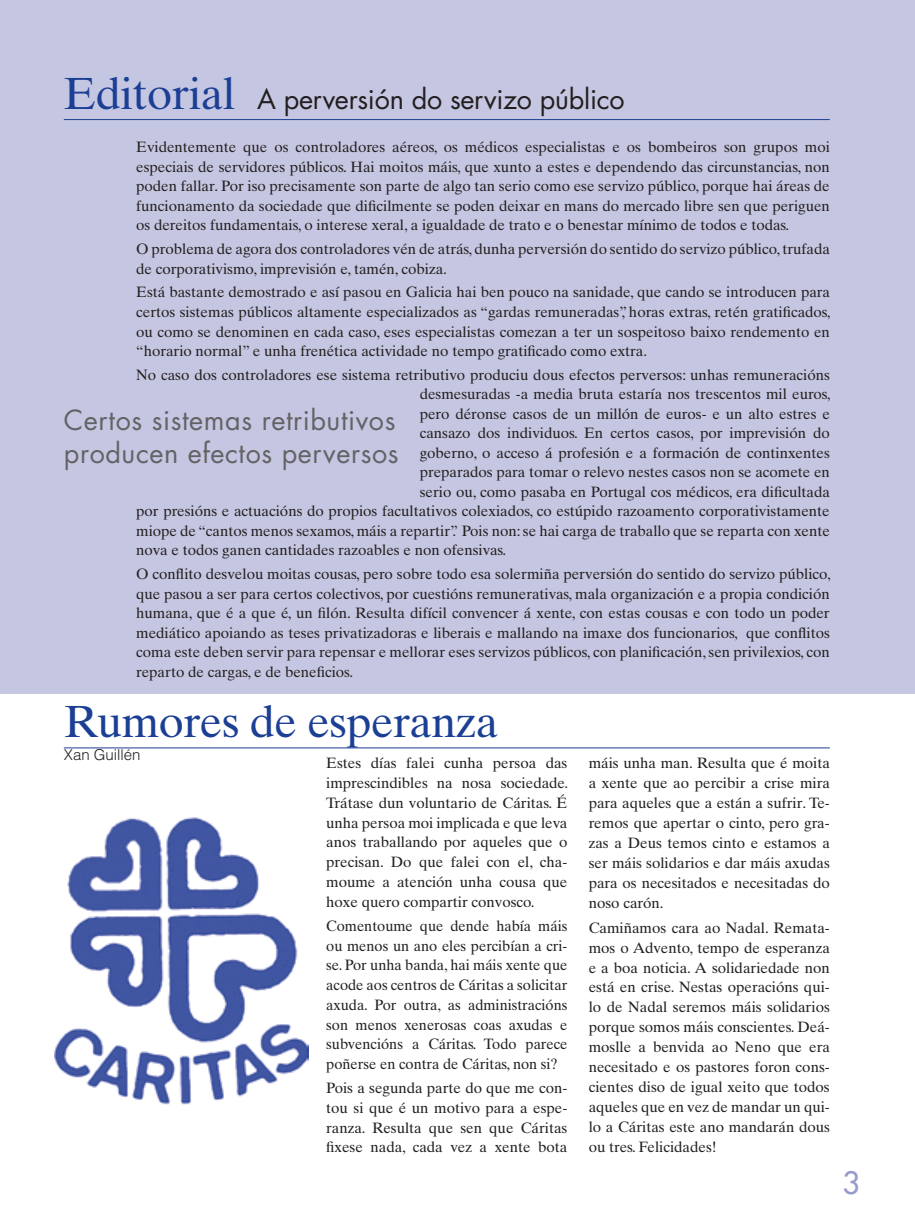
<style>
.page{position:relative;width:915px;height:1212px;background:#fff}
.page>*{position:absolute;margin:0;border:0;box-sizing:border-box;transform-origin:0 0}
.t1{font:45px "Times Ten LT Std";letter-spacing:-.01em;color:#1b3f94}
.t2{font:500 30px "Futura Std";color:#979aca}
.t3{font:27px/33px "Futura Std";letter-spacing:.02em;color:#636366}
.t4{font:27px "Futura Std";letter-spacing:-.01em;color:#231f20}
.t5{font:15px/20px "Times Ten LT Std";color:#231f20;text-align:justify}
.t6{font:300 15px "Helvetica LT Std";color:#231f20}
.s1{font-family:"Times Ten LT Std";font-size:45px;color:#1b3f94}
</style>
<div class="page">
<div style="left:0;top:0;width:914px;height:693px;background:#c5c6e1"></div>
<hr style="left:64px;top:119px;width:765px;height:1px;background:#1b3f94">
<hr style="left:64px;top:748px;width:765px;height:1px;background:#1b3f94">
<img style="left:54px;top:817px;width:254px;height:288px">
<h3 class="t4" style="left:64px;top:82px;width:562px"><span class="s1">Editorial</span> A perversión do servizo público</h3>
<p class="t5" style="left:136px;top:138px;width:695px;line-height:19.5px">Evidentemente que os controladores aéreos, os médicos especialistas e os bombeiros son grupos moi especiais de servidores públicos. Hai moitos máis, que xunto a estes e dependendo das circunstancias, non poden fallar. Por iso precisamente son parte de algo tan serio como ese servizo público, porque hai áreas de funcionamento da sociedade que dificilmente se poden deixar en mans do mercado libre sen que periguen os dereitos fundamentais, o interese xeral, a igualdade de trato e o benestar mínimo de todos e todas.</p>
<p class="t5" style="left:136px;top:239px;width:695px;line-height:19.5px">O problema de agora dos controladores vén de atrás, dunha perversión do sentido do servizo público, trufada de corporativismo, imprevisión e, tamén, cobiza.</p>
<p class="t5" style="left:136px;top:283px;width:695px;line-height:19.5px">Está bastante demostrado e así pasou en Galicia hai ben pouco na sanidade, que cando se introducen para certos sistemas públicos altamente especializados as “gardas remuneradas”, horas extras, retén gratificados, ou como se denominen en cada caso, eses especialistas comezan a ter un sospeitoso baixo rendemento en “horario normal” e unha frenética actividade no tempo gratificado como extra.</p>
<p class="t5" style="left:136px;top:365px;width:695px">No caso dos controladores ese sistema retributivo produciu dous efectos perversos: unhas remuneracións</p>
<p class="t5" style="left:419px;top:384px;width:412px">desmesuradas -a media bruta estaría nos trescentos mil euros,</p>
<p class="t5" style="left:419px;top:404px;width:411px">pero déronse casos de un millón de euros- e un alto estres e</p>
<p class="t5" style="left:419px;top:423px;width:411px">cansazo dos individuos. En certos casos, por imprevisión do</p>
<p class="t5" style="left:419px;top:443px;width:411px">goberno, o acceso á profesión e a formación de continxentes</p>
<p class="t5" style="left:419px;top:462px;width:411px">preparados para tomar o relevo nestes casos non se acomete en</p>
<p class="t5" style="left:419px;top:482px;width:411px">serio ou, como pasaba en Portugal cos médicos, era dificultada</p>
<p class="t5" style="left:136px;top:501px;width:695px">por presións e actuacións do propios facultativos colexiados, co estúpido razoamento corporativistamente</p>
<p class="t5" style="left:136px;top:521px;width:695px">miope de “cantos menos sexamos, máis a repartir”. Pois non: se hai carga de traballo que se reparta con xente</p>
<p class="t5" style="left:136px;top:540px;width:371px">nova e todos ganen cantidades razoables e non ofensivas.</p>
<p class="t5" style="left:136px;top:564px;width:695px;line-height:19.5px">O conflito desvelou moitas cousas, pero sobre todo esa solermiña perversión do sentido do servizo público, que pasou a ser para certos colectivos, por cuestións remunerativas, mala organización e a propia condición humana, que é a que é, un filón. Resulta difícil convencer á xente, con estas cousas e con todo un poder mediático apoiando as teses privatizadoras e liberais e mallando na imaxe dos funcionarios, que conflitos coma este deben servir para repensar e mellorar eses servizos públicos, con planificación, sen privilexios, con reparto de cargas, e de beneficios.</p>
<h3 class="t3" style="left:64px;top:404px;width:336px">Certos sistemas retributivos producen efectos perversos</h3>
<h1 class="t1" style="left:64px;top:695px;width:436px">Rumores de esperanza</h1>
<p class="t6" style="left:64px;top:746px;width:78px">Xan Guillén</p>
<p class="t5" style="left:326px;top:753px;width:243px">Estes días falei cunha persoa das imprescindibles na nosa sociedade.<br>Trátase dun voluntario de Cáritas. É unha persoa moi implicada e que leva anos traballando por aqueles que o precisan. Do que falei con el, cha&shy;moume a atención unha cousa que hoxe quero compartir convosco.</p>
<p class="t5" style="left:326px;top:916px;width:242px">Comentoume que dende había máis ou menos un ano eles percibían a cri&shy;se. Por unha banda, hai máis xente que acode aos centros de Cáritas a solicitar axuda. Por outra, as administracións son menos xenerosas coas axudas e subvencións a Cáritas. Todo parece poñerse en contra de Cáritas, non si?</p>
<p class="t5" style="left:326px;top:1078px;width:242px">Pois a segunda parte do que me con&shy;tou si que é un motivo para a espe&shy;ranza. Resulta que sen que Cáritas fixese nada, cada vez a xente bota</p>
<p class="t5" style="left:588px;top:753px;width:242px">máis unha man. Resulta que é moita a xente que ao percibir a crise mira para aqueles que a están a sufrir. Te&shy;remos que apertar o cinto, pero gra&shy;zas a Deus temos cinto e estamos a ser máis solidarios e dar máis axudas para os necesitados e necesitadas do noso carón.</p>
<p class="t5" style="left:588px;top:917px;width:242px">Camiñamos cara ao Nadal. Remata&shy;mos o Advento, tempo de esperanza e a boa noticia. A solidariedade non está en crise. Nestas operacións qui&shy;lo de Nadal seremos máis solidarios porque somos máis conscientes. Deá&shy;moslle a benvida ao Neno que era necesitado e os pastores foron cons&shy;cientes diso de igual xeito que todos aqueles que en vez de mandar un qui&shy;lo a Cáritas este ano mandarán dous ou tres. Felicidades!</p>
<h2 class="t2" style="left:842px;top:1164px;width:19px">3</h2>
</div>
